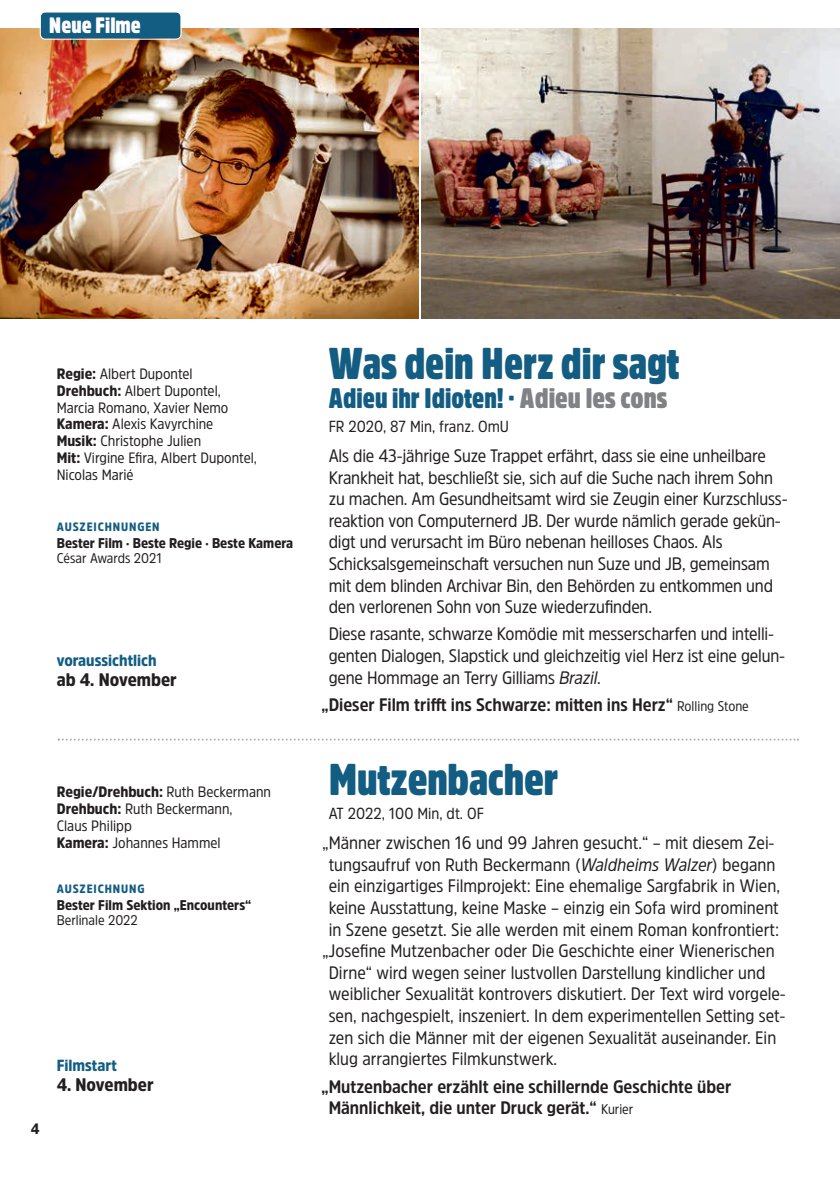
<style>
.page{position:relative;width:840px;height:1191px;background:#fff}
.page>*{position:absolute;margin:0;border:0;box-sizing:border-box;transform-origin:0 0}
.t1{font:900 44px "Amsi Pro Cond";color:#135d83;scale:.96 1}
.t2{font:900 44px "Amsi Pro Cond";color:#135d83}
.t3{font:900 28px "Amsi Pro Cond";color:#135d83;scale:.96 1}
.t4{font:900 22px "Amsi Pro Cond";color:#fff}
.t5{font:18px/21.6px "Amsi Pro Narw";letter-spacing:-.01em;color:#231f20}
.t6{font:700 18px/21.6px "Amsi Pro Narw";color:#231f20}
.t7{font:900 18px "Amsi Pro Narw";color:#231f20}
.t8{font:16px "Amsi Pro Narw";color:#231f20}
.t9{font:900 16px "Amsi Pro Narw";color:#135d83}
.t10{font:15px/16.8px "Amsi Pro Narw";color:#231f20}
.t11{font:900 15px "Amsi Pro Narw";color:#231f20}
.t12{font:900 14px "Amsi Pro Narw";color:#231f20}
.t13{font:14px "Amsi Pro Narw";color:#231f20}
.t14{font:900 12px "Amsi Pro Narw";letter-spacing:.07em;color:#135d83}
.s1{font-weight:900}
.s2{color:#808285}
.s3{font-style:italic}
.s4{font-weight:400;font-size:14px}
</style>
<div class="page">
<img style="left:0;top:28px;width:418px;height:290px">
<svg style="left:58px;top:738px;width:740px;height:2px"></svg>
<svg style="left:40px;top:12px;width:141px;height:28px;background:#26688a"></svg>
<img style="left:421px;top:28px;width:418px;height:290px">
<p class="t4" style="left:49px;top:17px;width:93px">Neue Filme</p>
<p class="t10" style="left:57px;top:366px;width:201px"><span class="s1">Regie:</span> Albert Dupontel<br><span class="s1">Drehbuch:</span> Albert Dupontel,<br>Marcia Romano, Xavier Nemo<br><span class="s1">Kamera:</span> Alexis Kavyrchine<br><span class="s1">Musik:</span> Christophe Julien<br><span class="s1">Mit:</span> Virgine Efira, Albert Dupontel,<br>Nicolas Marié</p>
<p class="t14" style="left:57px;top:522px;width:104px">AUSZEICHNUNGEN</p>
<p class="t12" style="left:57px;top:538px;width:238px">Bester Film · Beste Regie · Beste Kamera</p>
<p class="t13" style="left:57px;top:553px;width:107px">César Awards 2021</p>
<p class="t9" style="left:57px;top:655px;width:101px">voraussichtlich</p>
<p class="t7" style="left:57px;top:673px;width:121px">ab 4. November</p>
<p class="t10" style="left:57px;top:784px;width:216px"><span class="s1">Regie/Drehbuch:</span> Ruth Beckermann<br><span class="s1">Drehbuch:</span> Ruth Beckermann,<br>Claus Philipp<br><span class="s1">Kamera:</span> Johannes Hammel</p>
<p class="t14" style="left:57px;top:884px;width:89px">AUSZEICHNUNG</p>
<p class="t12" style="left:57px;top:900px;width:196px">Bester Film Sektion „Encounters“</p>
<p class="t13" style="left:57px;top:915px;width:83px">Berlinale 2022</p>
<p class="t11" style="left:31px;top:1123px;width:10px">4</p>
<p class="t9" style="left:57px;top:1059px;width:62px">Filmstart</p>
<p class="t7" style="left:57px;top:1078px;width:98px">4. November</p>
<h1 class="t1" style="left:329px;top:347px;width:366px">Was dein Herz dir sagt</h1>
<h2 class="t3" style="left:328px;top:388px;width:354px">Adieu ihr Idioten! · <span class="s2">Adieu les cons</span></h2>
<p class="t8" style="left:328px;top:420px;width:182px">FR 2020, 87 Min, franz. OmU</p>
<p class="t5" style="left:328px;top:446px;width:460px">Als die 43-jährige Suze Trappet erfährt, dass sie eine unheilbare Krankheit hat, beschließt sie, sich auf die Suche nach ihrem Sohn zu machen. Am Gesundheitsamt wird sie Zeugin einer Kurzschluss&shy;reaktion von Computernerd JB. Der wurde nämlich gerade gekün&shy;digt und verursacht im Büro nebenan heilloses Chaos. Als<br>Schick salsgemeinschaft versuchen nun Suze und JB, gemeinsam mit dem blinden Archivar Bin, den Behörden zu entkommen und den verlorenen Sohn von Suze wiederzufinden.</p>
<p class="t5" style="left:328px;top:624px;width:457px">Diese rasante, schwarze Komödie mit messerscharfen und intelli&shy;genten Dialogen, Slapstick und gleichzeitig viel Herz ist eine gelun&shy;gene Hommage an Terry Gilliams <span class="s3">Brazil</span>.</p>
<p class="t6" style="left:321px;top:695px;width:428px">„Dieser Film trifft ins Schwarze: mitten ins Herz“ <span class="s4">Rolling Stone</span></p>
<h1 class="t2" style="left:329px;top:763px;width:231px">Mutzenbacher</h1>
<p class="t8" style="left:328px;top:808px;width:157px">AT 2022, 100 Min, dt. OF</p>
<p class="t5" style="left:322px;top:833px;width:453px">„Männer zwischen 16 und 99 Jahren gesucht.“ – mit diesem Zei-</p>
<p class="t5" style="left:328px;top:854px;width:448px">tungsaufruf von Ruth Beckermann (<span class="s3">Waldheims Walzer</span>) begann</p>
<p class="t5" style="left:328px;top:876px;width:452px">ein einzigartiges Filmprojekt: Eine ehemalige Sargfabrik in Wien,</p>
<p class="t5" style="left:328px;top:898px;width:451px">keine Ausstattung, keine Maske – einzig ein Sofa wird prominent</p>
<p class="t5" style="left:328px;top:919px;width:451px">in Szene gesetzt. Sie alle werden mit einem Roman konfrontiert:</p>
<p class="t5" style="left:322px;top:941px;width:453px">„Josefine Mutzenbacher oder Die Geschichte einer Wienerischen</p>
<p class="t5" style="left:328px;top:962px;width:438px">Dirne“ wird wegen seiner lustvollen Darstellung kindlicher und</p>
<p class="t5" style="left:328px;top:984px;width:458px">weiblicher Sexualität kontrovers diskutiert. Der Text wird vorgele-</p>
<p class="t5" style="left:328px;top:1006px;width:458px">sen, nachgespielt, inszeniert. In dem experimentellen Setting set-</p>
<p class="t5" style="left:328px;top:1027px;width:449px">zen sich die Männer mit der eigenen Sexualität auseinander. Ein</p>
<p class="t5" style="left:328px;top:1049px;width:230px">klug arrangiertes Filmkunstwerk.</p>
<p class="t6" style="left:328px;top:1076px;width:404px;text-indent:-7px">„Mutzenbacher erzählt eine schillernde Geschichte über<br>Männlichkeit, die unter Druck gerät.“ <span class="s4">Kurier</span></p>
</div>
